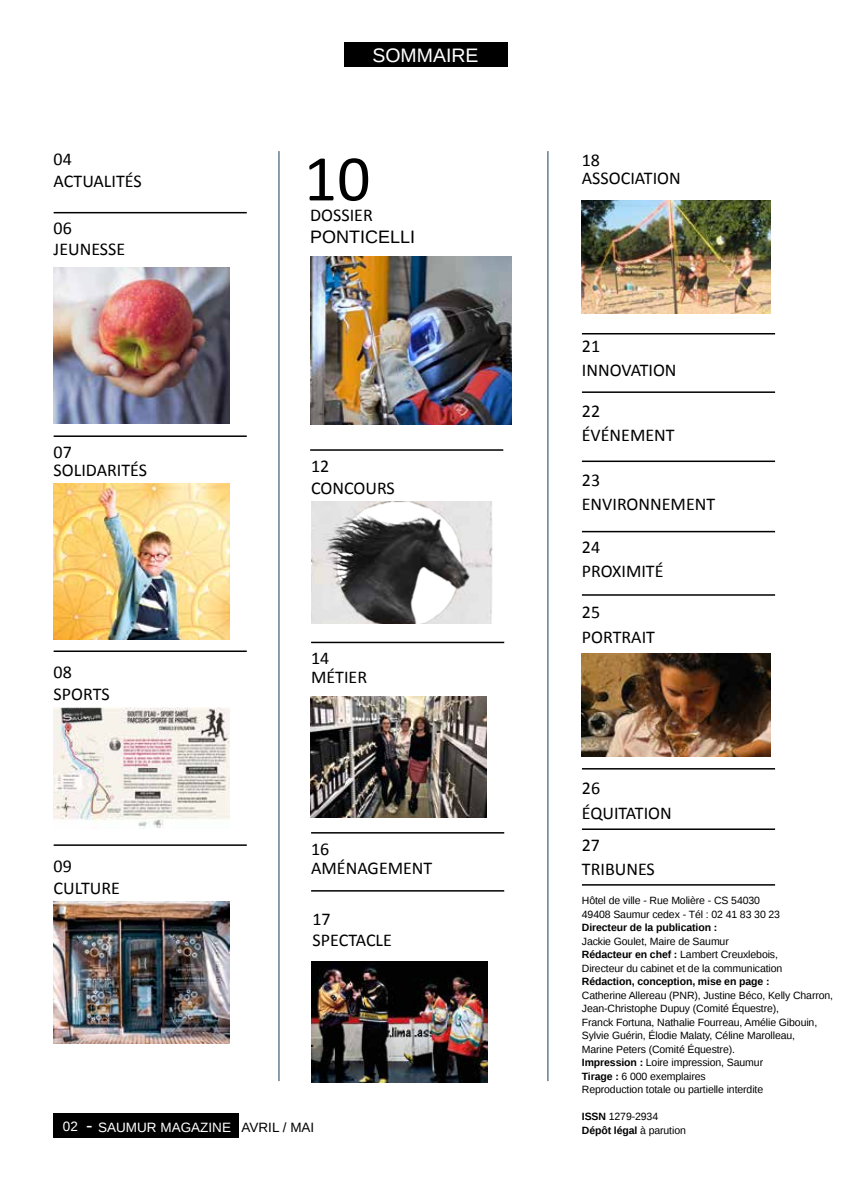
<style>
.page{position:relative;width:851px;height:1191px;background:#fff}
.page>*{position:absolute;margin:0;border:0;box-sizing:border-box;transform-origin:0 0}
.t1{font:65.7px "Calibri";color:#000}
.t2{font:19.5px "Liberation Sans";color:#fff}
.t3{font:18px "Calibri";color:#000}
.t4{font:18px "Liberation Sans";color:#000}
.t5{font:13.5px "Liberation Sans";color:#fff}
.t6{font:10.5px/13.5px "Liberation Sans";letter-spacing:-.01em;color:#000}
.t7{font:700 10.5px "Liberation Sans";letter-spacing:-.01em;color:#000}
.s1{font-size:19.5px}
.s2{color:#000}
.s3{font-weight:700}
</style>
<div class="page">
<div style="left:54px;top:1113px;width:185px;height:24px;background:#000"></div>
<div style="left:343px;top:42px;width:164px;height:24px;background:#000"></div>
<hr style="left:278px;top:151px;width:1px;height:930px;background:#637e90">
<hr style="left:54px;top:212px;width:193px;height:1px;background:#000">
<img style="left:54px;top:267px;width:176px;height:156px">
<hr style="left:54px;top:435px;width:193px;height:2px;background:#000">
<img style="left:54px;top:484px;width:176px;height:155px">
<hr style="left:54px;top:650px;width:193px;height:2px;background:#000">
<img style="left:311px;top:502px;width:182px;height:122px">
<hr style="left:547px;top:151px;width:1px;height:930px;background:#637e90">
<hr style="left:311px;top:641px;width:193px;height:2px;background:#000">
<hr style="left:311px;top:832px;width:193px;height:1px;background:#000">
<hr style="left:582px;top:594px;width:193px;height:2px;background:#000">
<hr style="left:582px;top:884px;width:193px;height:1px;background:#000">
<hr style="left:582px;top:333px;width:193px;height:1px;background:#000">
<hr style="left:311px;top:890px;width:193px;height:1px;background:#000">
<hr style="left:582px;top:460px;width:193px;height:2px;background:#000">
<hr style="left:582px;top:531px;width:193px;height:1px;background:#000">
<hr style="left:582px;top:828px;width:193px;height:2px;background:#000">
<hr style="left:582px;top:391px;width:193px;height:2px;background:#000">
<img style="left:310px;top:257px;width:201px;height:168px">
<img style="left:311px;top:962px;width:176px;height:120px">
<img style="left:54px;top:707px;width:176px;height:121px">
<hr style="left:54px;top:844px;width:193px;height:2px;background:#000">
<img style="left:54px;top:901px;width:176px;height:143px">
<hr style="left:310px;top:449px;width:193px;height:2px;background:#000">
<img style="left:310px;top:696px;width:176px;height:121px">
<img style="left:582px;top:200px;width:188px;height:113px">
<hr style="left:582px;top:768px;width:193px;height:1px;background:#000">
<img style="left:581px;top:653px;width:189px;height:104px">
<h3 class="t3" style="left:54px;top:147px;width:20px">04</h3>
<h3 class="t3" style="left:54px;top:170px;width:90px">ACTUALITÉS</h3>
<h3 class="t3" style="left:54px;top:216px;width:20px">06</h3>
<h3 class="t3" style="left:54px;top:237px;width:73px">JEUNESSE</h3>
<h3 class="t3" style="left:54px;top:440px;width:20px">07</h3>
<h3 class="t3" style="left:54px;top:459px;width:95px">SOLIDARITÉS</h3>
<h3 class="t3" style="left:54px;top:661px;width:20px">08</h3>
<h3 class="t3" style="left:54px;top:682px;width:58px">SPORTS</h3>
<h3 class="t3" style="left:54px;top:855px;width:20px">09</h3>
<h3 class="t3" style="left:54px;top:876px;width:68px">CULTURE</h3>
<h2 class="t2" style="left:372px;top:44px;width:108px">SOMMAIRE</h2>
<h1 class="t1" style="left:304px;top:138px;width:68px">10</h1>
<h3 class="t3" style="left:310px;top:204px;width:64px">DOSSIER</h3>
<h3 class="t4" style="left:310px;top:227px;width:107px">PONTICELLI</h3>
<h3 class="t3" style="left:311px;top:455px;width:20px">12</h3>
<h3 class="t3" style="left:311px;top:476px;width:85px">CONCOURS</h3>
<h3 class="t3" style="left:311px;top:646px;width:20px">14</h3>
<h3 class="t3" style="left:311px;top:666px;width:58px">MÉTIER</h3>
<h3 class="t3" style="left:311px;top:837px;width:20px">16</h3>
<h3 class="t3" style="left:311px;top:856px;width:123px">AMÉNAGEMENT</h3>
<h3 class="t3" style="left:312px;top:907px;width:20px">17</h3>
<h3 class="t3" style="left:312px;top:929px;width:81px">SPECTACLE</h3>
<p class="t5" style="left:63px;top:1119px;width:253px">02 <span class="s1">-</span> SAUMUR MAGAZINE <span class="s2">AVRIL / MAI</span></p>
<h3 class="t3" style="left:581px;top:148px;width:20px">18</h3>
<h3 class="t3" style="left:581px;top:167px;width:100px">ASSOCIATION</h3>
<h3 class="t3" style="left:582px;top:335px;width:20px">21</h3>
<h3 class="t3" style="left:581px;top:359px;width:96px">INNOVATION</h3>
<h3 class="t3" style="left:582px;top:399px;width:20px">22</h3>
<h3 class="t3" style="left:581px;top:424px;width:94px">ÉVÉNEMENT</h3>
<h3 class="t3" style="left:582px;top:469px;width:20px">23</h3>
<h3 class="t3" style="left:581px;top:493px;width:135px">ENVIRONNEMENT</h3>
<h3 class="t3" style="left:582px;top:536px;width:20px">24</h3>
<h3 class="t3" style="left:581px;top:560px;width:83px">PROXIMITÉ</h3>
<h3 class="t3" style="left:582px;top:601px;width:20px">25</h3>
<h3 class="t3" style="left:581px;top:625px;width:75px">PORTRAIT</h3>
<h3 class="t3" style="left:582px;top:777px;width:20px">26</h3>
<h3 class="t3" style="left:581px;top:801px;width:91px">ÉQUITATION</h3>
<h3 class="t3" style="left:581px;top:833px;width:20px">27</h3>
<h3 class="t3" style="left:582px;top:857px;width:74px">TRIBUNES</h3>
<p class="t6" style="left:581px;top:894px;width:200px">Hôtel de ville - Rue Molière - CS 54030<br>49408 Saumur cedex - Tél : 02 41 83 30 23</p>
<p class="t7" style="left:581px;top:920px;width:137px">Directeur de la publication :</p>
<p class="t6" style="left:581px;top:934px;width:202px">Jackie Goulet, Maire de Saumur<br><span class="s3">Rédacteur en chef :</span> Lambert Creuxlebois,<br>Directeur du cabinet et de la communication</p>
<p class="t7" style="left:581px;top:974px;width:189px">Rédaction, conception, mise en page :</p>
<p class="t6" style="left:581px;top:988px;width:253px">Catherine Allereau (PNR), Justine Béco, Kelly Charron, Jean-Christophe Dupuy (Comité Équestre),<br>Franck Fortuna, Nathalie Fourreau, Amélie Gibouin, Sylvie Guérin, Élodie Malaty, Céline Marolleau,<br>Marine Peters (Comité Équestre).<br><span class="s3">Impression :</span> Loire impression, Saumur<br><span class="s3">Tirage :</span> 6 000 exemplaires<br>Reproduction totale ou partielle interdite</p>
<p class="t6" style="left:581px;top:1110px;width:106px"><span class="s3">ISSN</span> 1279-2934<br><span class="s3">Dépôt légal</span> à parution</p>
</div>
